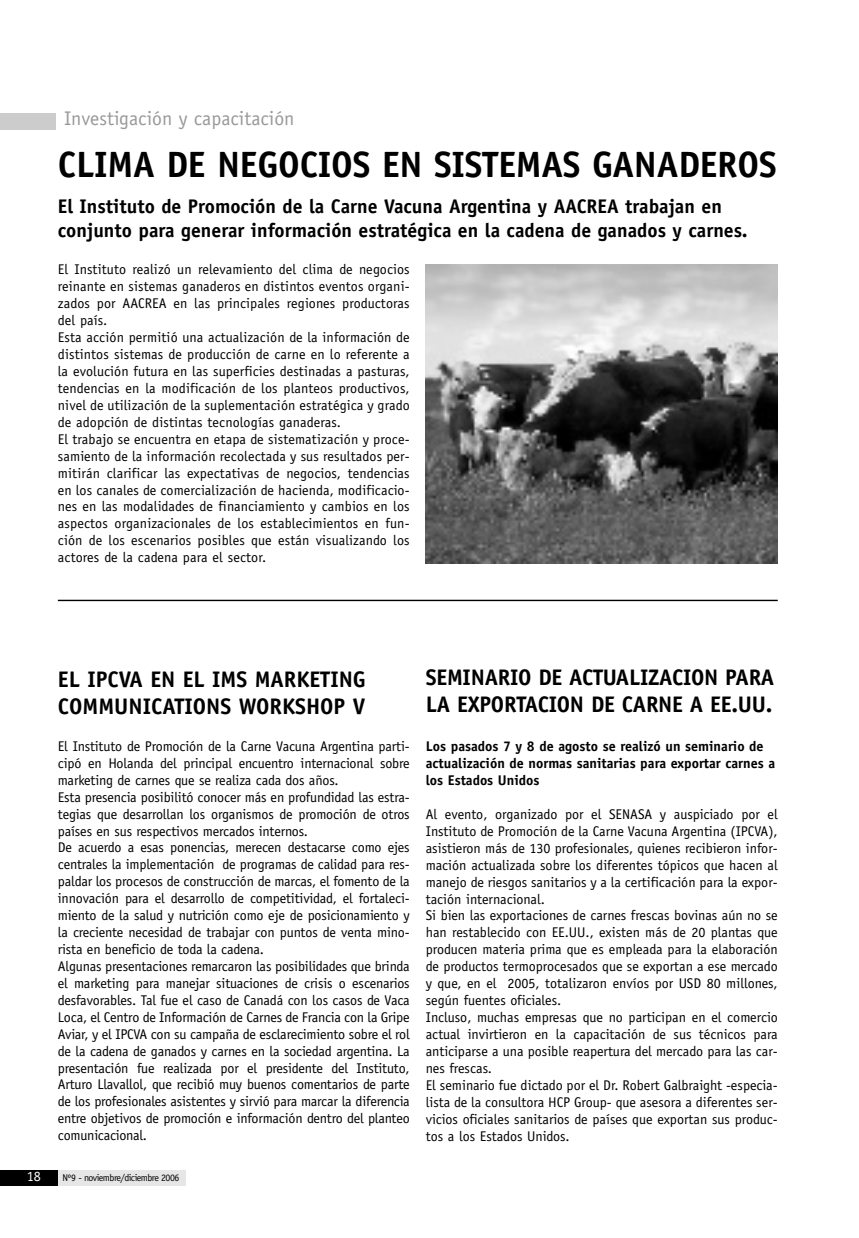
<style>
.page{position:relative;width:859px;height:1238px;background:#fff}
.page>*{position:absolute;margin:0;border:0;box-sizing:border-box;transform-origin:0 0}
.t1{font:700 36.6px "Officina Sans";letter-spacing:-.005em;color:#000}
.t2{font:700 22.5px/27px "Officina Sans";letter-spacing:-.01em;color:#000}
.t3{font:700 19.8px/23.7px "Officina Sans";color:#000}
.t4{font:19.8px "Officina Sans";color:#999}
.t5{font:14.1px/17px "Officina Sans";letter-spacing:-.01em;color:#000}
.t6{font:14.1px/17px "Officina Sans";letter-spacing:.01em;color:#000}
.t7{font:700 14.1px/17px "Officina Sans";color:#000}
.t8{font:14.1px "Officina Sans";color:#fff}
.t9{font:9.9px "Officina Sans";letter-spacing:-.05em;color:#000}
</style>
<div class="page">
<div style="left:10px;top:1169px;width:176px;height:16px;background:#e6e6e6"></div>
<div style="left:0;top:1169px;width:58px;height:16px;background:#000"></div>
<img style="left:426px;top:265px;width:351px;height:298px">
<hr style="left:58px;top:599px;width:719px;height:2px;background:#000">
<div style="left:0;top:113px;width:56px;height:17px;background:#ccc"></div>
<h3 class="t4" style="left:64px;top:110px;width:232px">Investigación y capacitación</h3>
<h1 class="t1" style="left:58px;top:150px;width:720px">CLIMA DE NEGOCIOS EN SISTEMAS GANADEROS</h1>
<h3 class="t3" style="left:58px;top:196px;width:691px">El Instituto de Promoción de la Carne Vacuna Argentina y AACREA trabajan en conjunto para generar información estratégica en la cadena de ganados y carnes.</h3>
<p class="t6" style="left:58px;top:262px;width:353px">El Instituto realizó un relevamiento del clima de negocios reinante en sistemas ganaderos en distintos eventos organi&shy;zados por AACREA en las principales regiones productoras del país.<br>Esta acción permitió una actualización de la información de distintos sistemas de producción de carne en lo referente a la evolución futura en las superficies destinadas a pasturas, tendencias en la modificación de los planteos productivos, nivel de utilización de la suplementación estratégica y grado de adopción de distintas tecnologías ganaderas.<br>El trabajo se encuentra en etapa de sistematización y proce&shy;samiento de la información recolectada y sus resultados per&shy;mitirán clarificar las expectativas de negocios, tendencias en los canales de comercialización de hacienda, modificacio&shy;nes en las modalidades de financiamiento y cambios en los aspectos organizacionales de los establecimientos en fun&shy;ción de los escenarios posibles que están visualizando los actores de la cadena para el sector.</p>
<h2 class="t2" style="left:58px;top:667px;width:309px">EL IPCVA EN EL IMS MARKETING<br>COMMUNICATIONS WORKSHOP V</h2>
<h2 class="t2" style="left:426px;top:665px;width:350px">SEMINARIO DE ACTUALIZACION PARA<br>LA EXPORTACION DE CARNE A EE.UU.</h2>
<p class="t5" style="left:58px;top:739px;width:353px">El Instituto de Promoción de la Carne Vacuna Argentina parti&shy;cipó en Holanda del principal encuentro internacional sobre marketing de carnes que se realiza cada dos años.<br>Esta presencia posibilitó conocer más en profundidad las estra&shy;tegias que desarrollan los organismos de promoción de otros países en sus respectivos mercados internos.<br>De acuerdo a esas ponencias, merecen destacarse como ejes centrales la implementación de programas de calidad para res&shy;paldar los procesos de construcción de marcas, el fomento de la innovación para el desarrollo de competitividad, el fortaleci&shy;miento de la salud y nutrición como eje de posicionamiento y la creciente necesidad de trabajar con puntos de venta mino&shy;rista en beneficio de toda la cadena.<br>Algunas presentaciones remarcaron las posibilidades que brinda el marketing para manejar situaciones de crisis o escenarios desfavorables. Tal fue el caso de Canadá con los casos de Vaca Loca, el Centro de Información de Carnes de Francia con la Gripe Aviar, y el IPCVA con su campaña de esclarecimiento sobre el rol de la cadena de ganados y carnes en la sociedad argentina. La presentación fue realizada por el presidente del Instituto, Arturo Llavallol, que recibió muy buenos comentarios de parte de los profesionales asistentes y sirvió para marcar la diferencia entre objetivos de promoción e información dentro del planteo comunicacional.</p>
<p class="t8" style="left:27px;top:1171px;width:16px">18</p>
<p class="t9" style="left:62px;top:1173px;width:118px">Nº9 - noviembre/diciembre 2006</p>
<p class="t7" style="left:426px;top:739px;width:351px">Los pasados 7 y 8 de agosto se realizó un seminario de actualización de normas sanitarias para exportar carnes a los Estados Unidos</p>
<p class="t5" style="left:426px;top:806px;width:353px">Al evento, organizado por el SENASA y auspiciado por el Instituto de Promoción de la Carne Vacuna Argentina (IPCVA), asistieron más de 130 profesionales, quienes recibieron infor&shy;mación actualizada sobre los diferentes tópicos que hacen al manejo de riesgos sanitarios y a la certificación para la expor&shy;tación internacional.<br>Si bien las exportaciones de carnes frescas bovinas aún no se han restablecido con EE.UU., existen más de 20 plantas que producen materia prima que es empleada para la elaboración de productos termoprocesados que se exportan a ese mercado y que, en el 2005, totalizaron envíos por USD 80 millones, según fuentes oficiales.<br>Incluso, muchas empresas que no participan en el comercio actual invirtieron en la capacitación de sus técnicos para anticiparse a una posible reapertura del mercado para las car&shy;nes frescas.<br>El seminario fue dictado por el Dr. Robert Galbraight -especia&shy;lista de la consultora HCP Group- que asesora a diferentes ser&shy;vicios oficiales sanitarios de países que exportan sus produc&shy;tos a los Estados Unidos.</p>
</div>
